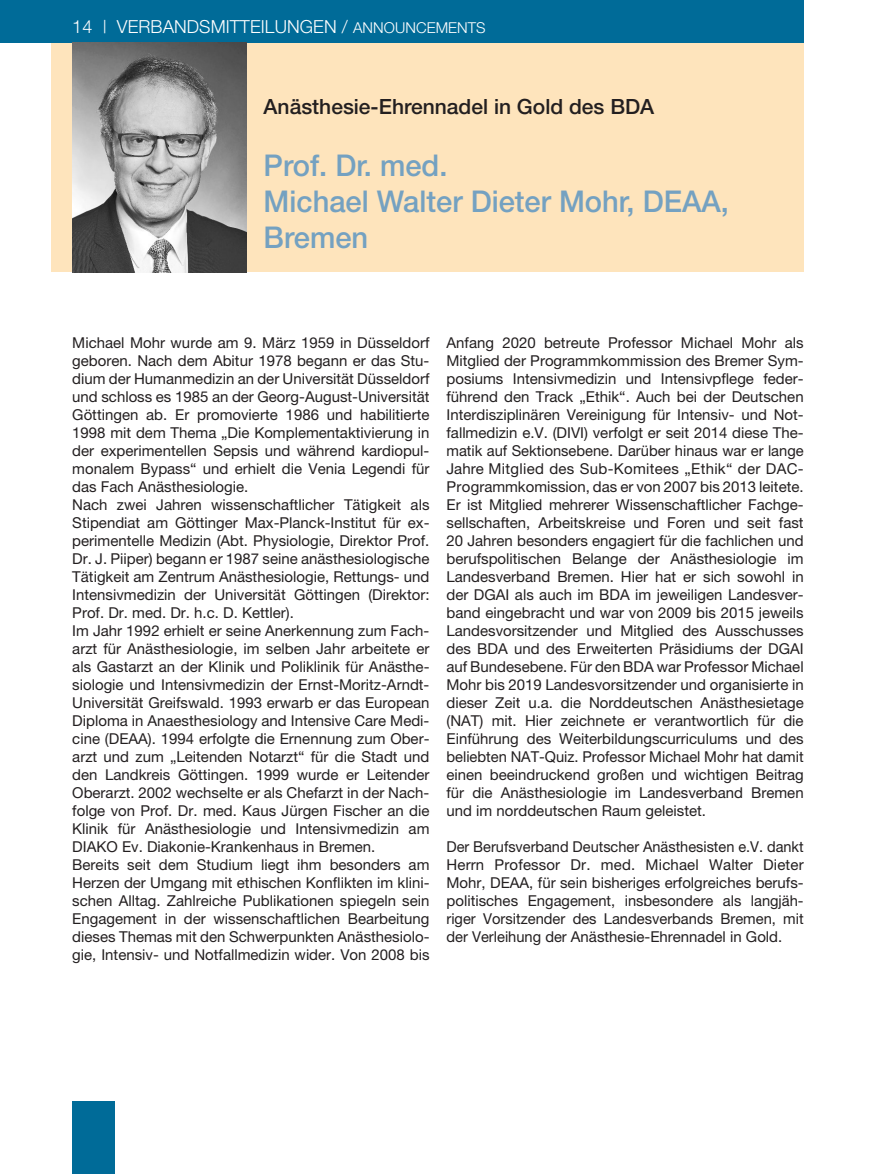
<style>
.page{position:relative;width:876px;height:1174px;background:#fff}
.page>*{position:absolute;margin:0;border:0;box-sizing:border-box;transform-origin:0 0}
.t1{font:500 30px/36px "Helvetica Neue";color:#74a1c1}
.t2{font:500 21px "Helvetica Neue";color:#231f20}
.t3{font:300 18px "Helvetica Neue";letter-spacing:.005em;color:#fff}
.t4{font:15px/18px "Helvetica Neue";color:#231f20;text-align:justify}
.s1{font-size:15px}
</style>
<div class="page">
<div style="left:51px;top:43px;width:753px;height:229px;background:#fee4bc"></div>
<div style="left:0;top:0;width:804px;height:43px;background:#006b98"></div>
<div style="left:72px;top:1101px;width:43px;height:73px;background:#006b98"></div>
<img style="left:72px;top:43px;width:175px;height:229px">
<p class="t3" style="left:72px;top:15px;width:415px">14 | VERBANDSMITTEILUNGEN / <span class="s1">ANNOUNCEMENTS</span></p>
<h2 class="t2" style="left:264px;top:94px;width:392px">Anästhesie-Ehrennadel in Gold des BDA</h2>
<h1 class="t1" style="left:264px;top:147px;width:467px">Prof. Dr. med.<br>Michael Walter Dieter Mohr, DEAA,<br>Bremen</h1>
<p class="t4" style="left:72px;top:333px;width:359px;text-align:left">Michael Mohr wurde am 9. März 1959 in Düsseldorf geboren. Nach dem Abitur 1978 begann er das Stu&shy;dium der Humanmedizin an der Universität Düsseldorf und schloss es 1985 an der Georg-August-Universität Göttingen ab. Er promovierte 1986 und habilitierte 1998 mit dem Thema „Die Komplementaktivierung in der experimentellen Sepsis und während kardiopul&shy;monalem Bypass“ und erhielt die Venia Legendi für das Fach Anästhesiologie.<br>Nach zwei Jahren wissenschaftlicher Tätigkeit als Stipendiat am Göttinger Max-Planck-Institut für ex&shy;perimentelle Medizin (Abt. Physiologie, Direktor Prof.<br>Dr. J. Piiper) begann er 1987 seine anästhesiologische Tätigkeit am Zentrum Anästhesiologie, Rettungs- und Intensivmedizin der Universität Göttingen (Direktor:<br>Prof. Dr. med. Dr. h.c. D. Kettler).<br>Im Jahr 1992 erhielt er seine Anerkennung zum Fach&shy;arzt für Anästhesiologie, im selben Jahr arbeitete er als Gastarzt an der Klinik und Poliklinik für Anästhe&shy;siologie und Intensivmedizin der Ernst-Moritz-Arndt-Universität Greifswald. 1993 erwarb er das European Diploma in Anaesthesiology and Intensive Care Medi&shy;cine (DEAA). 1994 erfolgte die Ernennung zum Ober&shy;arzt und zum „Leitenden Notarzt“ für die Stadt und den Landkreis Göttingen. 1999 wurde er Leitender Oberarzt. 2002 wechselte er als Chefarzt in der Nach&shy;folge von Prof. Dr. med. Kaus Jürgen Fischer an die Klinik für Anästhesiologie und Intensivmedizin am DIAKO Ev. Diakonie-Krankenhaus in Bremen.<br>Bereits seit dem Studium liegt ihm besonders am Herzen der Umgang mit ethischen Konflikten im klini&shy;schen Alltag. Zahlreiche Publikationen spiegeln sein Engagement in der wissenschaftlichen Bearbeitung dieses Themas mit den Schwerpunkten Anästhesiolo&shy;gie, Intensiv- und Notfallmedizin wider. Von 2008 bis</p>
<p class="t4" style="left:446px;top:333px;width:359px">Anfang 2020 betreute Professor Michael Mohr als Mitglied der Programmkommission des Bremer Sym&shy;posiums Intensivmedizin und Intensivpflege feder&shy;führend den Track „Ethik“. Auch bei der Deutschen Interdisziplinären Vereinigung für Intensiv- und Not&shy;fallmedizin e.V. (DIVI) verfolgt er seit 2014 diese The&shy;matik auf Sektionsebene. Darüber hinaus war er lange Jahre Mitglied des Sub-Komitees „Ethik“ der DAC-Programmkomission, das er von 2007 bis 2013 leitete.<br>Er ist Mitglied mehrerer Wissenschaftlicher Fachge&shy;sellschaften, Arbeitskreise und Foren und seit fast 20 Jahren besonders engagiert für die fachlichen und berufspolitischen Belange der Anästhesiologie im Landesverband Bremen. Hier hat er sich sowohl in der DGAI als auch im BDA im jeweiligen Landesver&shy;band eingebracht und war von 2009 bis 2015 jeweils Landesvorsitzender und Mitglied des Ausschusses des BDA und des Erweiterten Präsidiums der DGAI auf Bundesebene. Für den BDA war Professor Michael Mohr bis 2019 Landesvorsitzender und organisierte in dieser Zeit u.a. die Norddeutschen Anästhesietage (NAT) mit. Hier zeichnete er verantwortlich für die Einführung des Weiterbildungscurriculums und des beliebten NAT-Quiz. Professor Michael Mohr hat damit einen beeindruckend großen und wichtigen Beitrag für die Anästhesiologie im Landesverband Bremen und im norddeutschen Raum geleistet.</p>
<p class="t4" style="left:446px;top:837px;width:359px">Der Berufsverband Deutscher Anästhesisten e.V. dankt Herrn Professor Dr. med. Michael Walter Dieter Mohr, DEAA, für sein bisheriges erfolgreiches berufs&shy;politisches Engagement, insbesondere als langjäh&shy;riger Vorsitzender des Landesverbands Bremen, mit der Verleihung der Anästhesie-Ehrennadel in Gold.</p>
</div>
